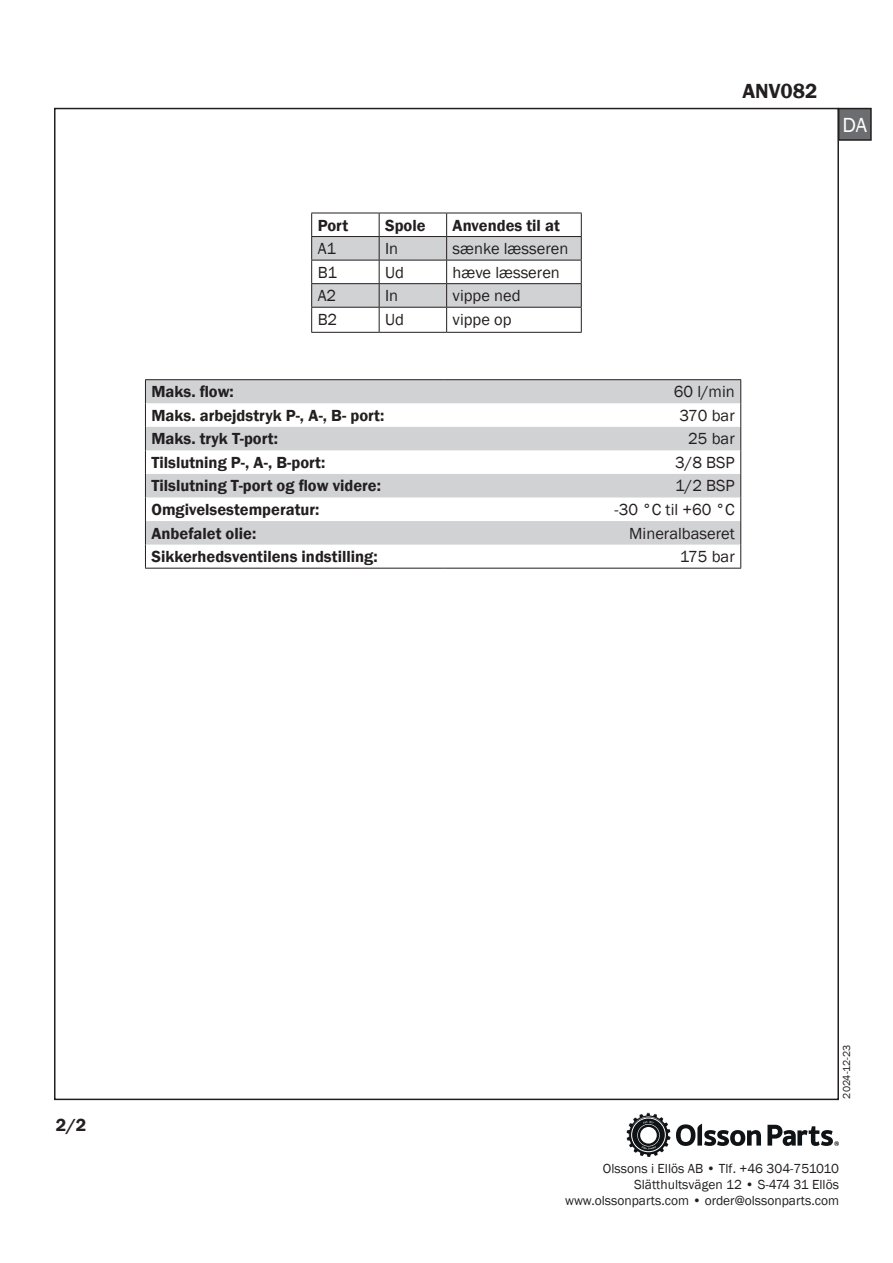
<style>
.page{position:relative;width:893px;height:1263px;background:#fff}
.page>*{position:absolute;margin:0;border:0;box-sizing:border-box;transform-origin:0 0}
.t1{font:600 21px "Franklin Gothic";color:#231f20}
.t2{font:21px "Franklin Gothic";color:#fff}
.t3{font:600 18px "Franklin Gothic";color:#231f20}
.t4{font:600 16.5px "Franklin Gothic";color:#231f20}
.t5{font:16.5px "Franklin Gothic";color:#231f20}
.t6{font:13.5px/16.2px "Franklin Gothic";color:#231f20;text-align:right}
.t7{font:10.5px "Franklin Gothic";color:#231f20}
</style>
<div class="page">
<svg style="left:146px;top:380px;width:594px;height:165px;fill:#d1d2d4"></svg>
<hr style="left:145px;top:379px;width:298px;height:1px;background:#231f20">
<hr style="left:443px;top:379px;width:298px;height:1px;background:#231f20">
<svg style="left:145px;top:380px;width:1px;height:188px"></svg>
<svg style="left:740px;top:380px;width:1px;height:188px"></svg>
<hr style="left:145px;top:568px;width:298px;height:1px;background:#231f20">
<hr style="left:443px;top:568px;width:298px;height:1px;background:#231f20">
<svg style="left:311px;top:213px;width:271px;height:119px"></svg>
<hr style="left:311px;top:332px;width:68px;height:1px;background:#231f20">
<hr style="left:379px;top:332px;width:68px;height:1px;background:#231f20">
<hr style="left:447px;top:332px;width:135px;height:1px;background:#231f20">
<div style="left:839px;top:109px;width:32px;height:31px;background:#6c6d70"></div>
<div style="left:838px;top:108px;width:34px;height:33px;border:2px solid #231f20"></div>
<svg style="left:676px;top:1124px;width:85px;height:22px"></svg>
<svg style="left:626px;top:1113px;width:44px;height:44px"></svg>
<svg style="left:767px;top:1125px;width:72px;height:21px"></svg>
<p class="t1" style="left:742px;top:78px;width:76px">ANV082</p>
<p class="t2" style="left:843px;top:112px;width:26px">DA</p>
<p class="t4" style="left:318px;top:215px;width:32px">Port</p>
<p class="t4" style="left:385px;top:215px;width:42px">Spole</p>
<p class="t4" style="left:453px;top:215px;width:109px">Anvendes til at</p>
<p class="t5" style="left:318px;top:238px;width:20px">A1</p>
<p class="t5" style="left:385px;top:238px;width:15px">In</p>
<p class="t5" style="left:453px;top:238px;width:117px">sænke læsseren</p>
<p class="t5" style="left:318px;top:262px;width:21px">B1</p>
<p class="t5" style="left:385px;top:262px;width:20px">Ud</p>
<p class="t5" style="left:453px;top:262px;width:109px">hæve læsseren</p>
<p class="t5" style="left:318px;top:285px;width:20px">A2</p>
<p class="t5" style="left:385px;top:285px;width:15px">In</p>
<p class="t5" style="left:453px;top:285px;width:69px">vippe ned</p>
<p class="t5" style="left:318px;top:309px;width:21px">B2</p>
<p class="t5" style="left:385px;top:309px;width:20px">Ud</p>
<p class="t5" style="left:453px;top:309px;width:60px">vippe op</p>
<p class="t4" style="left:151px;top:382px;width:84px">Maks. flow:</p>
<p class="t5" style="left:674px;top:381px;width:62px">60 l/min</p>
<p class="t4" style="left:151px;top:405px;width:235px">Maks. arbejdstryk P-, A-, B- port:</p>
<p class="t5" style="left:679px;top:405px;width:57px">370 bar</p>
<p class="t4" style="left:151px;top:429px;width:128px">Maks. tryk T-port:</p>
<p class="t5" style="left:688px;top:429px;width:48px">25 bar</p>
<p class="t4" style="left:151px;top:452px;width:176px">Tilslutning P-, A-, B-port:</p>
<p class="t5" style="left:675px;top:452px;width:61px">3/8 BSP</p>
<p class="t4" style="left:151px;top:476px;width:231px">Tilslutning T-port og flow videre:</p>
<p class="t5" style="left:675px;top:476px;width:61px">1/2 BSP</p>
<p class="t4" style="left:151px;top:499px;width:169px">Omgivelsestemperatur:</p>
<p class="t5" style="left:615px;top:499px;width:122px">-30 °C til +60 °C</p>
<p class="t4" style="left:151px;top:523px;width:106px">Anbefalet olie:</p>
<p class="t5" style="left:629px;top:523px;width:107px">Mineralbaseret</p>
<p class="t4" style="left:151px;top:546px;width:228px">Sikkerhedsventilens indstilling:</p>
<p class="t5" style="left:680px;top:546px;width:57px">175 bar</p>
<p class="t3" style="left:56px;top:1114px;width:32px">2/2</p>
<p class="t7" style="left:840px;top:1098px;width:56px;rotate:-90deg">2024-12-23</p>
<p class="t6" style="left:565px;top:1160px;width:275px">Olssons i Ellös AB • Tlf. +46 304-751010<br>Slätthultsvägen 12 • S-474 31 Ellös www.olssonparts.com • order@olssonparts.com</p>
</div>
